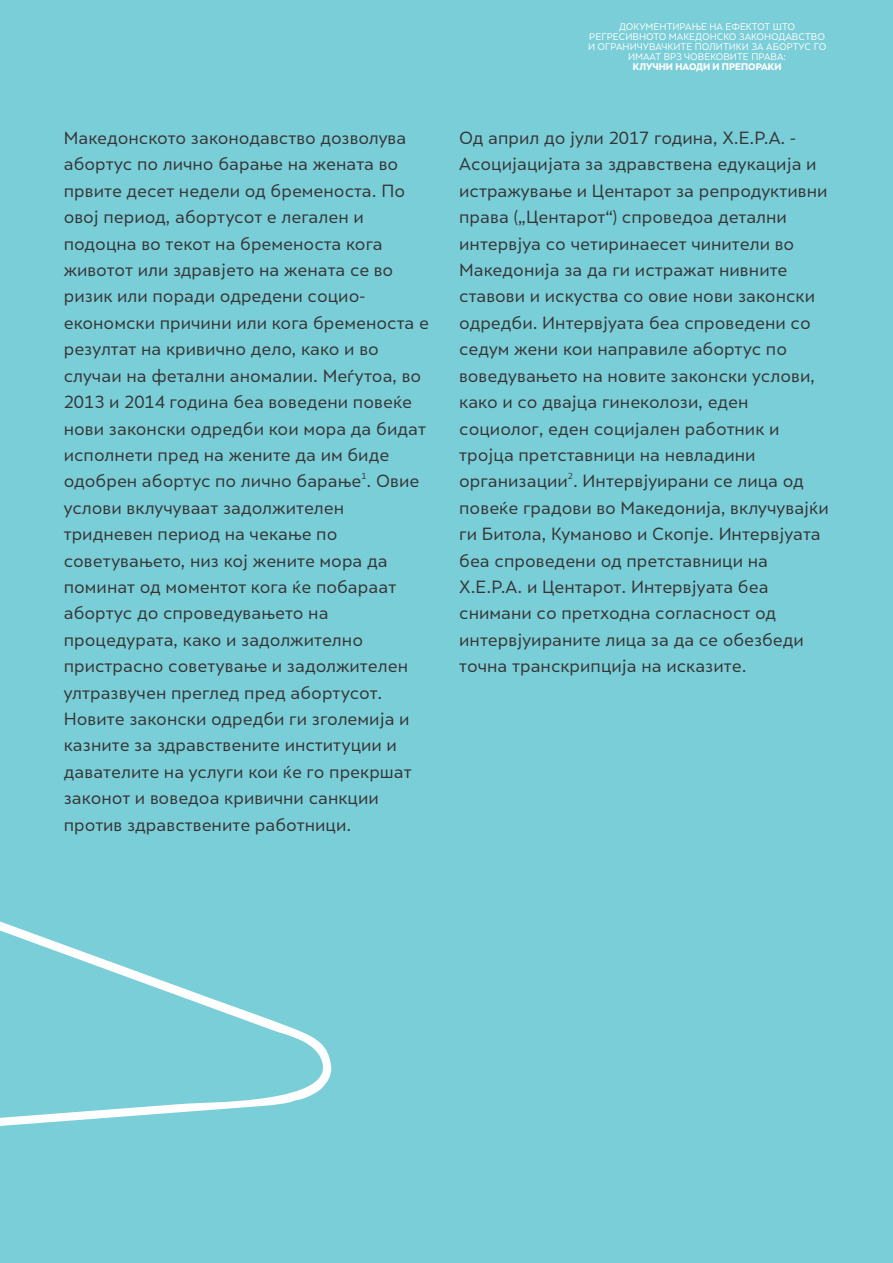
<style>
.page{position:relative;width:893px;height:1263px;background:#79ced8}
.page>*{position:absolute;margin:0;border:0;box-sizing:border-box;transform-origin:0 0}
.t1{font:16.5px/26.4px "Skola Sans";color:#373435}
.t2{font:9px/10.1px "Skola Sans";color:#fefefe;text-align:center}
.t3{font:900 9px "Skola Sans";color:#fefefe}
.t4{font:8.25px "Skola Sans";color:#373435}
</style>
<div class="page">
<svg style="left:0;top:921px;width:332px;height:205px"></svg>
<p class="t1" style="left:64px;top:127px;width:367px">Македонското законодавство дозволува абортус по лично барање на жената во првите десет недели од бременоста. По овој период, абортусот е легален и подоцна во текот на бременоста кога животот или здравјето на жената се во ризик или поради одредени социо&shy;економски причини или кога бременоста е резултат на кривично дело, како и во случаи на фетални аномалии. Меѓутоа, во 2013 и 2014 година беа воведени повеќе нови законски одредби кои мора да бидат исполнети пред на жените да им биде</p>
<p class="t4" style="left:361px;top:473px;width:7px">1</p>
<p class="t1" style="left:64px;top:470px;width:357px">одобрен абортус по лично барање . Овие услови вклучуваат задолжителен тридневен период на чекање по советувањето, низ кој жените мора да поминат од моментот кога ќе побараат абортус до спроведувањето на процедурата, како и задолжително пристрасно советување и задолжителен ултразвучен преглед пред абортусот.<br>Новите законски одредби ги зголемија и казните за здравствените институции и давателите на услуги кои ќе го прекршат законот и воведоа кривични санкции против здравствените работници.</p>
<p class="t2" style="left:588px;top:23px;width:240px">ДОКУМЕНТИРАЊЕ НА ЕФЕКТОТ ШТО РЕГРЕСИВНОТО МАКЕДОНСКО ЗАКОНОДАВСТВО И ОГРАНИЧУВАЧКИТЕ ПОЛИТИКИ ЗА АБОРТУС ГО ИМААТ ВРЗ ЧОВЕКОВИТЕ ПРАВА:</p>
<p class="t3" style="left:633px;top:64px;width:150px">КЛУЧНИ НАОДИ И ПРЕПОРАКИ</p>
<p class="t1" style="left:459px;top:127px;width:370px">Од април до јули 2017 година, Х.Е.Р.А. - Асоцијацијата за здравствена едукација и истражување и Центарот за репродуктивни права („Центарот“) спроведоа детални интервјуа со четиринаесет чинители во Македонија за да ги истражат нивните ставови и искуства со овие нови законски одредби. Интервјуата беа спроведени со седум жени кои направиле абортус по воведувањето на новите законски услови, како и со двајца гинеколози, еден социолог, еден социјален работник и тројца претставници на невладини</p>
<p class="t4" style="left:568px;top:473px;width:7px">2</p>
<p class="t1" style="left:459px;top:470px;width:371px">организации . Интервјуирани се лица од повеќе градови во Македонија, вклучувајќи ги Битола, Куманово и Скопје. Интервјуата беа спроведени од претставници на Х.Е.Р.А. и Центарот. Интервјуата беа снимани со претходна согласност од интервјуираните лица за да се обезбеди точна транскрипција на исказите.</p>
</div>
